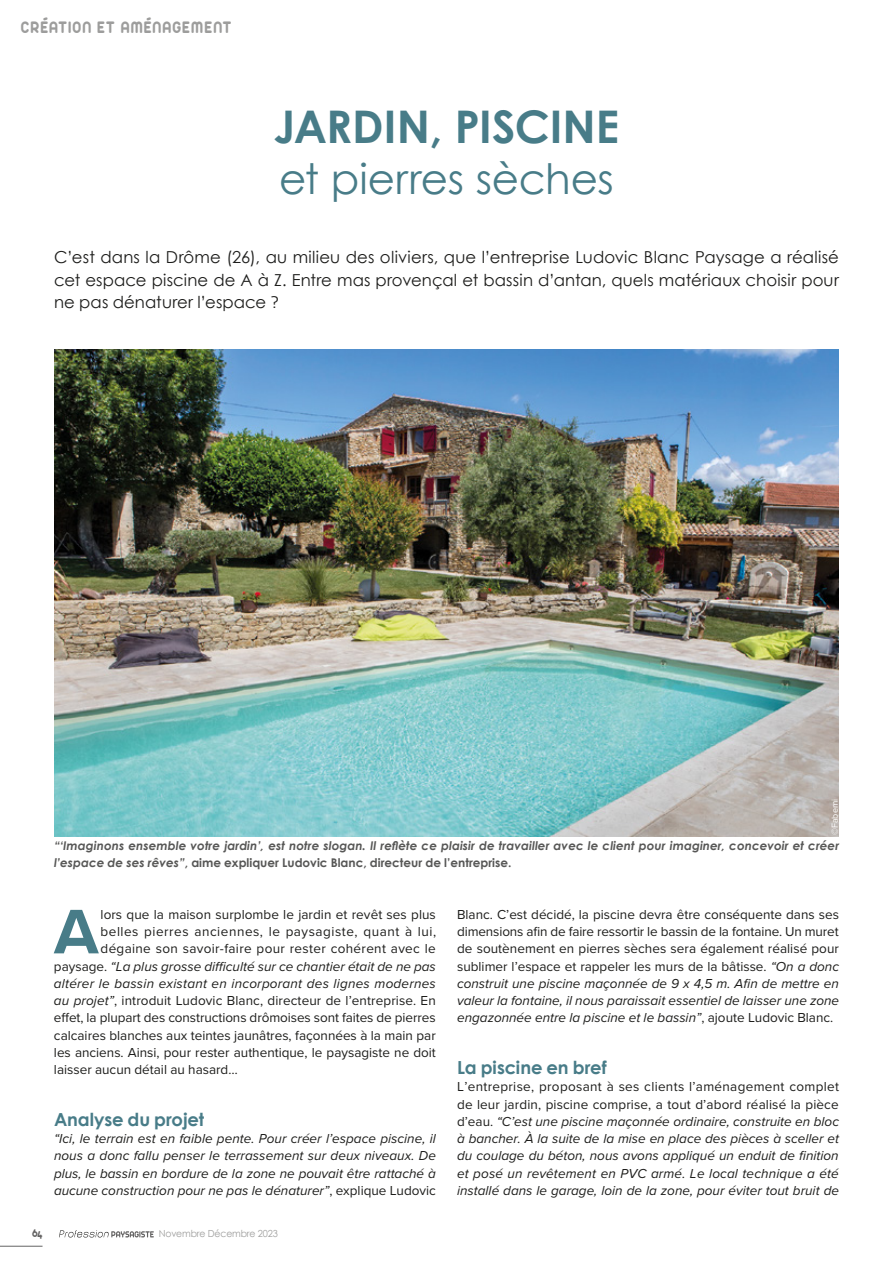
<style>
.page{position:relative;width:893px;height:1263px;background:#fff}
.page>*{position:absolute;margin:0;border:0;box-sizing:border-box;transform-origin:0 0}
.t1{font:700 65.25px "Proxima Nova";color:#487c88}
.t2{font:700 45px "Century Gothic";letter-spacing:-.005em;color:#487c88}
.t3{font:42px "Century Gothic";letter-spacing:-.01em;color:#487c88}
.t4{font:700 18px "Century Gothic";letter-spacing:-.005em;color:#487c88}
.t5{font:18px "Arista 2.0";letter-spacing:.07em;color:#9d9d9c;scale:.9 1}
.t6{font:16.5px/22.5px "Century Gothic";letter-spacing:.01em;color:#1d1d1b;text-align:justify}
.t7{font:italic 13.5px/17.2px "Proxima Nova";color:#1d1d1b;text-align:justify}
.t8{font:13.5px/17.2px "Proxima Nova";color:#1d1d1b;text-align:justify}
.t9{font:13.5px "Proxima Nova";letter-spacing:.04em;color:#1d1d1b}
.t10{font:13.5px "Proxima Nova";letter-spacing:.025em;color:#1d1d1b}
.t11{font:italic 700 12px/17.2px "Century Gothic";letter-spacing:.005em;color:#575756}
.t12{font:12px "Arista 2.0";color:#646363;scale:.9 1}
.t13{font:9.75px "Century Gothic";letter-spacing:-.015em;color:#9d9d9c;scale:.95 1}
.t14{font:9px "Proxima Nova";color:#fff}
.s1{font-family:"Aller";font-weight:300}
.s2{font-style:normal}
.s3{font-style:italic}
</style>
<div class="page">
<svg style="left:59px;top:1230px;width:95px;height:7px"></svg>
<hr style="left:0;top:1246px;width:43px;height:1px;background:#646363">
<img style="left:54px;top:350px;width:785px;height:486px">
<h3 class="t5" style="left:21px;top:16px;width:235px">CRÉATION ET AMÉNAGEMENT</h3>
<h2 class="t2" style="left:274px;top:98px;width:347px">JARDIN, PISCINE</h2>
<h3 class="t3" style="left:279px;top:153px;width:336px">et pierres sèches</h3>
<p class="t6" style="left:54px;top:246px;width:786px">C’est dans la Drôme (26), au milieu des oliviers, que l’entreprise Ludovic Blanc Paysage a réalisé cet espace piscine de A à Z. Entre mas provençal et bassin d’antan, quels matériaux choisir pour ne pas dénaturer l’espace <span class="s1">?</span></p>
<p class="t14" style="left:828px;top:835px;width:38px;rotate:-90deg">©Fabemi</p>
<p class="t11" style="left:54px;top:836px;width:787px">“‘Imaginons ensemble votre jardin’, est notre slogan. Il reflète ce plaisir de travailler avec le client pour imaginer, concevoir et créer l’espace de ses rêves”<span class="s2">, aime expliquer Ludovic Blanc, directeur de l’entreprise.</span></p>
<h1 class="t1" style="left:54px;top:883px;width:46px">A</h1>
<p class="t8" style="left:101px;top:905px;width:337px">lors que la maison surplombe le jardin et revêt ses plus</p>
<p class="t9" style="left:101px;top:921px;width:337px">belles pierres anciennes, le paysagiste, quant à lui,</p>
<p class="t10" style="left:101px;top:939px;width:337px">dégaine son savoir-faire pour rester cohérent avec le</p>
<p class="t7" style="left:54px;top:957px;width:383px"><span class="s2">paysage.</span> “La plus grosse difficulté sur ce chantier était de ne pas</p>
<p class="t7" style="left:54px;top:974px;width:383px">altérer le bassin existant en incorporant des lignes modernes</p>
<p class="t8" style="left:54px;top:991px;width:383px"><span class="s3">au projet”</span>, introduit Ludovic Blanc, directeur de l’entreprise. En</p>
<p class="t8" style="left:54px;top:1009px;width:383px">effet, la plupart des constructions drômoises sont faites de pierres</p>
<p class="t8" style="left:54px;top:1026px;width:383px">calcaires blanches aux teintes jaunâtres, façonnées à la main par</p>
<p class="t8" style="left:54px;top:1043px;width:383px">les anciens. Ainsi, pour rester authentique, le paysagiste ne doit</p>
<p class="t8" style="left:54px;top:1060px;width:185px">laisser aucun détail au hasard…</p>
<h3 class="t4" style="left:54px;top:1108px;width:152px">Analyse du projet</h3>
<p class="t7" style="left:54px;top:1129px;width:383px">“Ici, le terrain est en faible pente. Pour créer l’espace piscine, il nous a donc fallu penser le terrassement sur deux niveaux. De plus, le bassin en bordure de la zone ne pouvait être rattaché à aucune construction pour ne pas le dénaturer”<span class="s2">, explique Ludovic</span></p>
<p class="t12" style="left:32px;top:1226px;width:13px">64</p>
<p class="t13" style="left:159px;top:1228px;width:127px">Novembre Décembre 2023</p>
<p class="t8" style="left:457px;top:905px;width:384px">Blanc. C’est décidé, la piscine devra être conséquente dans ses dimensions afin de faire ressortir le bassin de la fontaine. Un muret de soutènement en pierres sèches sera également réalisé pour sublimer l’espace et rappeler les murs de la bâtisse. <span class="s3">“On a donc construit une piscine maçonnée de 9 x 4,5 m. Afin de mettre en valeur la fontaine, il nous paraissait essentiel de laisser une zone engazonnée entre la piscine et le bassin”</span>, ajoute Ludovic Blanc.</p>
<h3 class="t4" style="left:457px;top:1056px;width:151px">La piscine en bref</h3>
<p class="t7" style="left:457px;top:1078px;width:383px"><span class="s2">L’entreprise, proposant à ses clients l’aménagement complet de leur jardin, piscine comprise, a tout d’abord réalisé la pièce d’eau.</span> “C’est une piscine maçonnée ordinaire, construite en bloc à bancher. À la suite de la mise en place des pièces à sceller et du coulage du béton, nous avons appliqué un enduit de finition et posé un revêtement en PVC armé. Le local technique a été installé dans le garage, loin de la zone, pour éviter tout bruit de</p>
</div>
